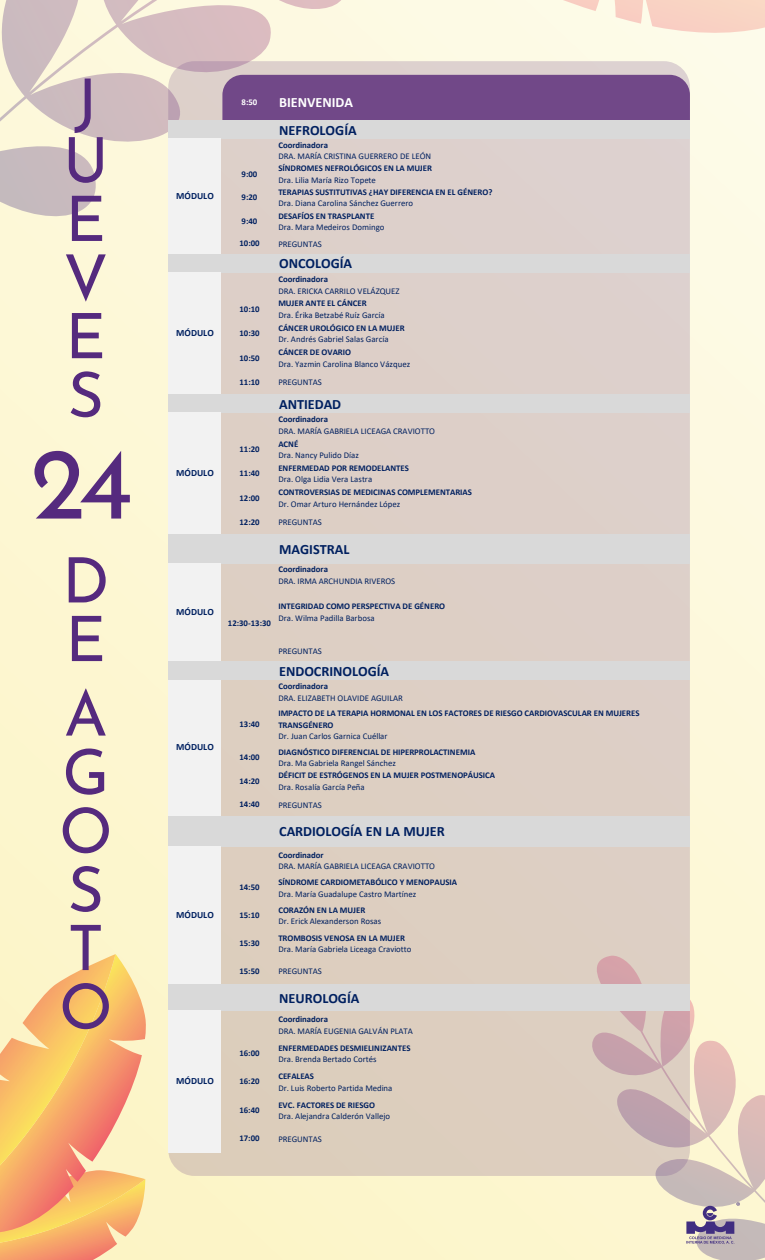
<style>
.page{position:relative;width:765px;height:1260px;background:#fff}
.page>*{position:absolute;margin:0;border:0;box-sizing:border-box;transform-origin:0 0}
.t1{font:101.62px "Josefin Sans";color:#552a7e}
.t2{font:62.5px/58.6px "Josefin Sans";color:#552a7e}
.t3{font:700 14.25px "Calibri";color:#002060}
.t4{font:700 14.25px "Calibri";color:#fff}
.t5{font:700 9.5px "Calibri";color:#002060}
.t6{font:8.75px "Calibri";color:#002060}
.t7{font:700 8.75px/11.5px "Calibri";color:#002060}
.t8{font:700 8.75px "Calibri";color:#fff}
</style>
<div class="page">
<div style="left:0;top:0;width:765px;height:1260px;background:linear-gradient(to bottom,#fdfbe7,#fcf4c5)"></div>
<div style="left:444px;top:1176px;width:148px;height:26px;background:#fdf6ce"></div>
<svg style="left:414px;top:0;width:351px;height:33px;background:#fbebd9"></svg>
<svg style="left:0;top:954px;width:146px;height:306px;background:#f8be7e"></svg>
<svg style="left:0;top:0;width:414px;height:216px;background:#e5d9ce"></svg>
<svg style="left:592px;top:956px;width:173px;height:246px;background:#ede0c9"></svg>
<svg style="left:358px;top:1202px;width:407px;height:58px;background:#f1eac9"></svg>
<div style="left:168px;top:61px;width:522px;height:1115px;background:#ddcfc5;border-radius:26px"></div>
<div style="left:222px;top:75px;width:468px;height:45px;background:#714888"></div>
<div style="left:168px;top:120px;width:522px;height:19px;background:#d9d9d9"></div>
<div style="left:168px;top:138px;width:53px;height:116px;background:#f2f2f2"></div>
<div style="left:168px;top:254px;width:522px;height:19px;background:#d9d9d9"></div>
<div style="left:168px;top:272px;width:53px;height:122px;background:#f2f2f2"></div>
<div style="left:168px;top:394px;width:522px;height:19px;background:#d9d9d9"></div>
<div style="left:168px;top:412px;width:53px;height:122px;background:#f2f2f2"></div>
<div style="left:168px;top:534px;width:522px;height:29px;background:#d9d9d9"></div>
<div style="left:168px;top:563px;width:53px;height:99px;background:#f2f2f2"></div>
<div style="left:168px;top:662px;width:522px;height:18px;background:#d9d9d9"></div>
<div style="left:168px;top:680px;width:53px;height:136px;background:#f2f2f2"></div>
<div style="left:168px;top:816px;width:522px;height:30px;background:#d9d9d9"></div>
<div style="left:168px;top:846px;width:53px;height:139px;background:#f2f2f2"></div>
<div style="left:168px;top:984px;width:522px;height:27px;background:#d9d9d9"></div>
<div style="left:168px;top:1010px;width:53px;height:143px;background:#f2f2f2"></div>
<h2 class="t2" style="left:63px;top:65px;width:45px">J<br>U<br>E<br>V<br>E<br>S</h2>
<h1 class="t1" style="left:30px;top:398px;width:105px">24</h1>
<h2 class="t2" style="left:62px;top:544px;width:45px">D<br>E</h2>
<h2 class="t2" style="left:59px;top:677px;width:51px">A<br>G<br>O<br>S<br>T<br>O</h2>
<p class="t8" style="left:242px;top:96px;width:17px">8:50</p>
<h3 class="t4" style="left:279px;top:92px;width:76px">BIENVENIDA</h3>
<h3 class="t3" style="left:279px;top:120px;width:79px">NEFROLOGÍA</h3>
<p class="t7" style="left:278px;top:139px;width:51px">Coordinadora</p>
<p class="t6" style="left:278px;top:150px;width:154px">DRA. MARÍA CRISTINA GUERRERO DE LEÓN</p>
<p class="t7" style="left:242px;top:168px;width:17px">9:00</p>
<p class="t7" style="left:278px;top:163px;width:155px">SÍNDROMES NEFROLÓGICOS EN LA MUJER</p>
<p class="t6" style="left:278px;top:174px;width:99px">Dra. Lilia María Rizo Topete</p>
<p class="t5" style="left:176px;top:189px;width:39px">MÓDULO</p>
<p class="t7" style="left:242px;top:192px;width:17px">9:20</p>
<p class="t7" style="left:278px;top:186px;width:216px">TERAPIAS SUSTITUTIVAS ¿HAY DIFERENCIA EN EL GÉNERO?</p>
<p class="t6" style="left:278px;top:197px;width:136px">Dra. Diana Carolina Sánchez Guerrero</p>
<p class="t7" style="left:242px;top:215px;width:17px">9:40</p>
<p class="t7" style="left:278px;top:210px;width:98px">DESAFÍOS EN TRASPLANTE</p>
<p class="t6" style="left:278px;top:221px;width:108px">Dra. Mara Medeiros Domingo</p>
<p class="t7" style="left:239px;top:238px;width:22px">10:00</p>
<p class="t6" style="left:278px;top:238px;width:45px">PREGUNTAS</p>
<h3 class="t3" style="left:279px;top:254px;width:75px">ONCOLOGÍA</h3>
<p class="t7" style="left:278px;top:273px;width:51px">Coordinadora</p>
<p class="t6" style="left:278px;top:285px;width:123px">DRA. ERICKA CARRILO VELÁZQUEZ</p>
<p class="t7" style="left:239px;top:303px;width:22px">10:10</p>
<p class="t7" style="left:278px;top:298px;width:90px">MUJER ANTE EL CÁNCER</p>
<p class="t6" style="left:278px;top:309px;width:108px">Dra. Érika Betzabé Ruíz García</p>
<p class="t5" style="left:176px;top:326px;width:39px">MÓDULO</p>
<p class="t7" style="left:239px;top:327px;width:22px">10:30</p>
<p class="t7" style="left:278px;top:322px;width:128px">CÁNCER UROLÓGICO EN LA MUJER</p>
<p class="t6" style="left:278px;top:333px;width:112px">Dr. Andrés Gabriel Salas García</p>
<p class="t7" style="left:239px;top:352px;width:22px">10:50</p>
<p class="t7" style="left:278px;top:346px;width:74px">CÁNCER DE OVARIO</p>
<p class="t6" style="left:278px;top:358px;width:133px">Dra. Yazmin Carolina Blanco Vázquez</p>
<p class="t7" style="left:239px;top:376px;width:22px">11:10</p>
<p class="t6" style="left:278px;top:376px;width:45px">PREGUNTAS</p>
<h3 class="t3" style="left:279px;top:394px;width:64px">ANTIEDAD</h3>
<p class="t7" style="left:278px;top:413px;width:51px">Coordinadora</p>
<p class="t6" style="left:278px;top:425px;width:158px">DRA. MARÍA GABRIELA LICEAGA CRAVIOTTO</p>
<p class="t7" style="left:239px;top:443px;width:22px">11:20</p>
<p class="t7" style="left:278px;top:438px;width:22px">ACNÉ</p>
<p class="t6" style="left:278px;top:449px;width:82px">Dra. Nancy Pulido Díaz</p>
<p class="t5" style="left:176px;top:466px;width:39px">MÓDULO</p>
<p class="t7" style="left:239px;top:468px;width:22px">11:40</p>
<p class="t7" style="left:278px;top:462px;width:132px">ENFERMEDAD POR REMODELANTES</p>
<p class="t6" style="left:278px;top:473px;width:95px">Dra. Olga Lidia Vera Lastra</p>
<p class="t7" style="left:239px;top:492px;width:22px">12:00</p>
<p class="t7" style="left:278px;top:487px;width:195px">CONTROVERSIAS DE MEDICINAS COMPLEMENTARIAS</p>
<p class="t6" style="left:278px;top:498px;width:123px">Dr. Omar Arturo Hernández López</p>
<p class="t7" style="left:239px;top:516px;width:22px">12:20</p>
<p class="t6" style="left:278px;top:517px;width:45px">PREGUNTAS</p>
<h3 class="t3" style="left:279px;top:539px;width:72px">MAGISTRAL</h3>
<p class="t7" style="left:278px;top:563px;width:51px">Coordinadora</p>
<p class="t6" style="left:278px;top:575px;width:118px">DRA. IRMA ARCHUNDIA RIVEROS</p>
<p class="t5" style="left:176px;top:605px;width:39px">MÓDULO</p>
<p class="t7" style="left:228px;top:617px;width:45px">12:30-13:30</p>
<p class="t7" style="left:278px;top:601px;width:168px">INTEGRIDAD COMO PERSPECTIVA DE GÉNERO</p>
<p class="t6" style="left:278px;top:612px;width:98px">Dra. Wilma Padilla Barbosa</p>
<p class="t6" style="left:278px;top:645px;width:45px">PREGUNTAS</p>
<h3 class="t3" style="left:279px;top:661px;width:112px">ENDOCRINOLOGÍA</h3>
<p class="t7" style="left:278px;top:680px;width:51px">Coordinadora</p>
<p class="t6" style="left:278px;top:692px;width:126px">DRA. ELIZABETH OLAVIDE AGUILAR</p>
<p class="t5" style="left:176px;top:741px;width:39px">MÓDULO</p>
<p class="t7" style="left:239px;top:719px;width:22px">13:40</p>
<p class="t7" style="left:278px;top:708px;width:363px">IMPACTO DE LA TERAPIA HORMONAL EN LOS FACTORES DE RIESGO CARDIOVASCULAR EN MUJERES<br>TRANSGÉNERO</p>
<p class="t6" style="left:278px;top:730px;width:111px">Dr. Juan Carlos Garnica Cuéllar</p>
<p class="t7" style="left:239px;top:751px;width:22px">14:00</p>
<p class="t7" style="left:278px;top:746px;width:198px">DIAGNÓSTICO DIFERENCIAL DE HIPERPROLACTINEMIA</p>
<p class="t6" style="left:278px;top:757px;width:119px">Dra. Ma Gabriela Rangel Sánchez</p>
<p class="t7" style="left:239px;top:775px;width:22px">14:20</p>
<p class="t7" style="left:278px;top:769px;width:218px">DÉFICIT DE ESTRÓGENOS EN LA MUJER POSTMENOPÁUSICA</p>
<p class="t6" style="left:278px;top:781px;width:88px">Dra. Rosalía García Peña</p>
<p class="t7" style="left:239px;top:799px;width:22px">14:40</p>
<p class="t6" style="left:278px;top:799px;width:45px">PREGUNTAS</p>
<h3 class="t3" style="left:279px;top:822px;width:167px">CARDIOLOGÍA EN LA MUJER</h3>
<p class="t7" style="left:278px;top:849px;width:47px">Coordinador</p>
<p class="t6" style="left:278px;top:860px;width:158px">DRA. MARÍA GABRIELA LICEAGA CRAVIOTTO</p>
<p class="t7" style="left:239px;top:882px;width:22px">14:50</p>
<p class="t7" style="left:278px;top:876px;width:180px">SÍNDROME CARDIOMETABÓLICO Y MENOPAUSIA</p>
<p class="t6" style="left:278px;top:888px;width:139px">Dra. María Guadalupe Castro Martínez</p>
<p class="t5" style="left:176px;top:908px;width:39px">MÓDULO</p>
<p class="t7" style="left:239px;top:909px;width:22px">15:10</p>
<p class="t7" style="left:278px;top:904px;width:88px">CORAZÓN EN LA MUJER</p>
<p class="t6" style="left:278px;top:915px;width:104px">Dr. Erick Alexanderson Rosas</p>
<p class="t7" style="left:239px;top:937px;width:22px">15:30</p>
<p class="t7" style="left:278px;top:932px;width:128px">TROMBOSIS VENOSA EN LA MUJER</p>
<p class="t6" style="left:278px;top:943px;width:135px">Dra. María Gabriela Liceaga Craviotto</p>
<p class="t7" style="left:239px;top:965px;width:22px">15:50</p>
<p class="t6" style="left:278px;top:965px;width:45px">PREGUNTAS</p>
<h3 class="t3" style="left:279px;top:988px;width:82px">NEUROLOGÍA</h3>
<p class="t7" style="left:278px;top:1013px;width:51px">Coordinadora</p>
<p class="t6" style="left:278px;top:1025px;width:136px">DRA. MARÍA EUGENIA GALVÁN PLATA</p>
<p class="t7" style="left:239px;top:1047px;width:22px">16:00</p>
<p class="t7" style="left:278px;top:1042px;width:134px">ENFERMEDADES DESMIELINIZANTES</p>
<p class="t6" style="left:278px;top:1053px;width:100px">Dra. Brenda Bertado Cortés</p>
<p class="t5" style="left:176px;top:1074px;width:39px">MÓDULO</p>
<p class="t7" style="left:239px;top:1076px;width:22px">16:20</p>
<p class="t7" style="left:278px;top:1070px;width:37px">CEFALEAS</p>
<p class="t6" style="left:278px;top:1082px;width:116px">Dr. Luis Roberto Partida Medina</p>
<p class="t7" style="left:239px;top:1104px;width:22px">16:40</p>
<p class="t7" style="left:278px;top:1099px;width:98px">EVC. FACTORES DE RIESGO</p>
<p class="t6" style="left:278px;top:1110px;width:113px">Dra. Alejandra Calderón Vallejo</p>
<p class="t7" style="left:239px;top:1133px;width:22px">17:00</p>
<p class="t6" style="left:278px;top:1133px;width:45px">PREGUNTAS</p>
</div>
